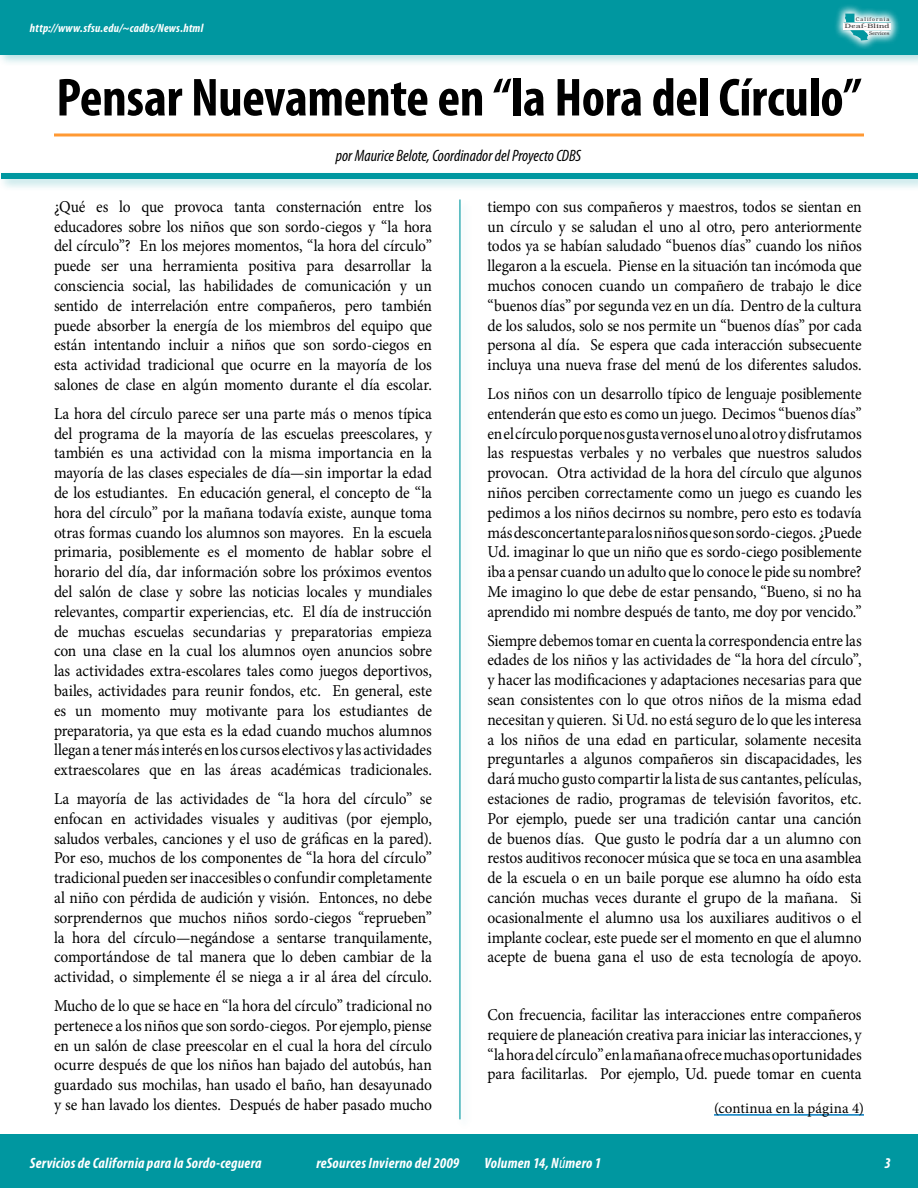
<style>
.page{position:relative;width:918px;height:1188px;background:#fff}
.page>*{position:absolute;margin:0;border:0;box-sizing:border-box;transform-origin:0 0}
.t1{font:700 condensed 54px "Myriad Pro";letter-spacing:-.005em;color:#000}
.t2{font:16.65px/19.8px "Minion Pro";letter-spacing:-.01em;color:#000;text-align:justify;scale:.93 1}
.t3{font:italic condensed 16.5px "Myriad Pro";letter-spacing:-.005em;color:#000}
.t4{font:italic 700 condensed 15px "Myriad Pro";letter-spacing:.015em;color:#fff}
.t5{font:15px "Minion Pro";letter-spacing:.005em;color:#000}
.t6{font:italic 700 condensed 12px "Myriad Pro";letter-spacing:.025em;color:#fff}
.t7{font:300 6.15px "Bookman";letter-spacing:.05em;color:#231f20;scale:1.26 1}
.t8{font:300 5.4px "Bookman";letter-spacing:.2em;color:#231f20;scale:.95 1}
.t9{font:300 5.4px "Bookman";letter-spacing:-.005em;color:#231f20;scale:.94 1}
.s1{font-weight:400;font-size:16.5px;color:#fcfcfc}
</style>
<div class="page">
<div style="left:0;top:0;width:918px;height:67px;background:#0097a0;opacity:.3"></div>
<div style="left:0;top:0;width:918px;height:54px;background:#0097a0"></div>
<svg style="left:835px;top:5px;width:64px;height:44px"></svg>
<svg style="left:845px;top:14px;width:23px;height:26px"></svg>
<hr style="left:844px;top:29px;width:47px;height:1px;background:#0097a0">
<hr style="left:844px;top:22px;width:47px;height:1px;background:#0097a0">
<div style="left:844px;top:23px;width:47px;height:6px;background:#fffafa"></div>
<div style="left:0;top:1134px;width:918px;height:54px;background:#0097a0"></div>
<hr style="left:714px;top:1114px;width:150px;height:2px;background:#007cc2">
<hr style="left:54px;top:133px;width:810px;height:3px;background:#f93">
<div style="left:0;top:169px;width:918px;height:22px;background:#0097a0;opacity:.3"></div>
<div style="left:1px;top:173px;width:917px;height:6px;background:#0097a0"></div>
<div style="left:456px;top:196px;width:17px;height:934px;background:#0097a0;opacity:.3"></div>
<hr style="left:459px;top:200px;width:1px;height:919px;background:#0097a0">
<p class="t8" style="left:856px;top:16px;width:37px">California</p>
<p class="t6" style="left:30px;top:20px;width:175px">http://www.sfsu.edu/~cadbs/News.html</p>
<p class="t9" style="left:869px;top:30px;width:23px">Services</p>
<p class="t7" style="left:845px;top:23px;width:37px">Deaf-Blind</p>
<h1 class="t1" style="left:56px;top:64px;width:807px">Pensar Nuevamente en “la Hora del Círculo”</h1>
<p class="t3" style="left:336px;top:146px;width:247px">por Maurice Belote, Coordinador del Proyecto CDBS</p>
<p class="t2" style="left:54px;top:197px;width:408px">¿Qué es lo que provoca tanta consternación entre los educadores sobre los niños que son sordo-ciegos y “la hora del círculo”? En los mejores momentos, “la hora del círculo” puede ser una herramienta positiva para desarrollar la consciencia social, las habilidades de comunicación y un sentido de interrelación entre compañeros, pero también puede absorber la energía de los miembros del equipo que están intentando incluir a niños que son sordo-ciegos en esta actividad tradicional que ocurre en la mayoría de los salones de clase en algún momento durante el día escolar.</p>
<p class="t2" style="left:54px;top:404px;width:408px">La hora del círculo parece ser una parte más o menos típica del programa de la mayoría de las escuelas preescolares, y también es una actividad con la misma importancia en la mayoría de las clases especiales de día—sin importar la edad de los estudiantes. En educación general, el concepto de “la hora del círculo” por la mañana todavía existe, aunque toma otras formas cuando los alumnos son mayores. En la escuela primaria, posiblemente es el momento de hablar sobre el horario del día, dar información sobre los próximos eventos del salón de clase y sobre las noticias locales y mundiales relevantes, compartir experiencias, etc. El día de instrucción de muchas escuelas secundarias y preparatorias empieza con una clase en la cual los alumnos oyen anuncios sobre las actividades extra-escolares tales como juegos deportivos, bailes, actividades para reunir fondos, etc. En general, este es un momento muy motivante para los estudiantes de preparatoria, ya que esta es la edad cuando muchos alumnos llegan a tener más interés en los cursos electivos y las actividades extraescolares que en las áreas académicas tradicionales.</p>
<p class="t2" style="left:54px;top:789px;width:408px">La mayoría de las actividades de “la hora del círculo” se enfocan en actividades visuales y auditivas (por ejemplo, saludos verbales, canciones y el uso de gráficas en la pared).<br>Por eso, muchos de los componentes de “la hora del círculo” tradicional pueden ser inaccesibles o confundir completamente al niño con pérdida de audición y visión. Entonces, no debe sorprendernos que muchos niños sordo-ciegos “reprueben” la hora del círculo—negándose a sentarse tranquilamente, comportándose de tal manera que lo deben cambiar de la actividad, o simplemente él se niega a ir al área del círculo.</p>
<p class="t2" style="left:54px;top:996px;width:408px">Mucho de lo que se hace en “la hora del círculo” tradicional no pertenece a los niños que son sordo-ciegos. Por ejemplo, piense en un salón de clase preescolar en el cual la hora del círculo ocurre después de que los niños han bajado del autobús, han guardado sus mochilas, han usado el baño, han desayunado y se han lavado los dientes. Después de haber pasado mucho</p>
<p class="t2" style="left:488px;top:197px;width:404px">tiempo con sus compañeros y maestros, todos se sientan en un círculo y se saludan el uno al otro, pero anteriormente todos ya se habían saludado “buenos días” cuando los niños llegaron a la escuela. Piense en la situación tan incómoda que muchos conocen cuando un compañero de trabajo le dice “buenos días” por segunda vez en un día. Dentro de la cultura de los saludos, solo se nos permite un “buenos días” por cada persona al día. Se espera que cada interacción subsecuente incluya una nueva frase del menú de los diferentes saludos.</p>
<p class="t2" style="left:488px;top:384px;width:404px">Los niños con un desarrollo típico de lenguaje posiblemente entenderán que esto es como un juego. Decimos “buenos días” en el círculo porque nos gusta vernos el uno al otro y disfrutamos las respuestas verbales y no verbales que nuestros saludos provocan. Otra actividad de la hora del círculo que algunos niños perciben correctamente como un juego es cuando les pedimos a los niños decirnos su nombre, pero esto es todavía más desconcertante para los niños que son sordo-ciegos. ¿Puede Ud. imaginar lo que un niño que es sordo-ciego posiblemente iba a pensar cuando un adulto que lo conoce le pide su nombre?<br>Me imagino lo que debe de estar pensando, “Bueno, si no ha aprendido mi nombre después de tanto, me doy por vencido.”</p>
<p class="t2" style="left:488px;top:630px;width:404px">Siempre debemos tomar en cuenta la correspondencia entre las edades de los niños y las actividades de “la hora del círculo”, y hacer las modificaciones y adaptaciones necesarias para que sean consistentes con lo que otros niños de la misma edad necesitan y quieren. Si Ud. no está seguro de lo que les interesa a los niños de una edad en particular, solamente necesita preguntarles a algunos compañeros sin discapacidades, les dará mucho gusto compartir la lista de sus cantantes, películas, estaciones de radio, programas de televisión favoritos, etc.<br>Por ejemplo, puede ser una tradición cantar una canción de buenos días. Que gusto le podría dar a un alumno con restos auditivos reconocer música que se toca en una asamblea de la escuela o en un baile porque ese alumno ha oído esta canción muchas veces durante el grupo de la mañana. Si ocasionalmente el alumno usa los auxiliares auditivos o el implante coclear, este puede ser el momento en que el alumno acepte de buena gana el uso de esta tecnología de apoyo.</p>
<p class="t2" style="left:488px;top:1005px;width:404px">Con frecuencia, facilitar las interacciones entre compañeros requiere de planeación creativa para iniciar las interacciones, y “la hora del círculo” en la mañana ofrece muchas oportunidades para facilitarlas. Por ejemplo, Ud. puede tomar en cuenta</p>
<p class="t5" style="left:714px;top:1099px;width:151px">(continua en la página 4)</p>
<p class="t4" style="left:30px;top:1154px;width:233px">Servicios de California para la Sordo-ceguera</p>
<p class="t4" style="left:316px;top:1154px;width:144px">reSources Invierno del 2009</p>
<p class="t4" style="left:485px;top:1154px;width:118px">Volumen 14, N<span class="s1">ú</span>mero 1</p>
<p class="t4" style="left:885px;top:1154px;width:8px">3</p>
</div>
